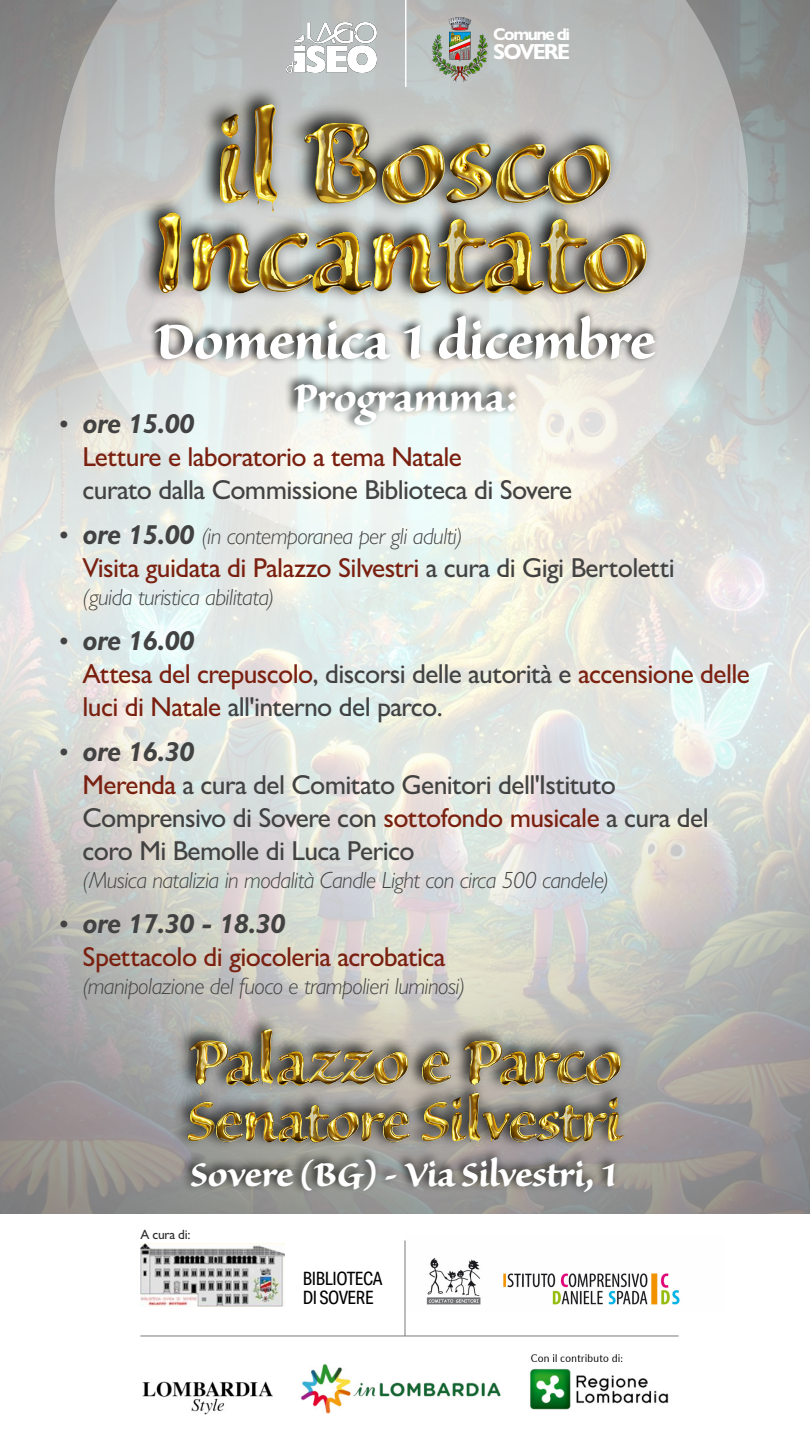
<style>
.page{position:relative;width:810px;height:1440px;background:#fff}
.page>*{position:absolute;margin:0;border:0;box-sizing:border-box;transform-origin:0 0}
.t1{font:700 64.7px "Sanvito Pro";letter-spacing:-.02em;color:#fff}
.t2{font:700 50px "Sanvito Pro";letter-spacing:-.025em;color:#fff}
.t3{font:700 43.3px "Sanvito Pro";letter-spacing:-.025em;color:#fff}
.t4{font:500 27.5px/33px "Gill Sans Nova";letter-spacing:-.025em;color:#7a2010}
.t5{font:500 27.5px/33px "Gill Sans Nova";letter-spacing:-.025em;color:#424242}
.t6{font:italic 300 23.5px "Gill Sans Nova";letter-spacing:-.025em;color:#424242}
.t7{font:700 21.8px "Gill Sans Nova";letter-spacing:-.085em;color:#fff}
.t8{font:18.4px/18.4px "Aktiv Grotesk Cd";letter-spacing:-.025em;color:#000}
.t9{font:700 17.1px "Gill Sans Nova";letter-spacing:-.085em;color:#fff}
.t10{font:500 13.5px "Gill Sans Nova";letter-spacing:-.025em;color:#2d2d2d}
.s1{font-family:"Times New Roman";font-weight:400;color:#424242}
.s2{font-weight:700;font-style:italic;color:#424242}
.s3{font-family:"Times New Roman";font-weight:400;font-style:normal;font-size:27.5px}
.s4{font-weight:700;font-size:27.5px}
.s5{color:#424242}
.s6{font-family:"Times New Roman";font-weight:400}
.s7{font-weight:700;font-style:italic}
.s8{color:#7a2010}
</style>
<div class="page">
<img style="left:0;top:783px;width:810px;height:431px">
<img style="left:0;top:0;width:810px;height:783px">
<svg style="left:55px;top:0;width:693px;height:546px;background:#d6d9d6"></svg>
<img style="left:57px;top:44px;width:657px;height:318px">
<img style="left:151px;top:76px;width:35px;height:94px">
<img style="left:186px;top:70px;width:165px;height:110px">
<img style="left:257px;top:79px;width:167px;height:101px">
<img style="left:330px;top:92px;width:56px;height:88px">
<img style="left:386px;top:91px;width:168px;height:80px">
<img style="left:438px;top:92px;width:57px;height:79px">
<img style="left:495px;top:92px;width:168px;height:89px">
<img style="left:84px;top:170px;width:171px;height:166px">
<img style="left:142px;top:180px;width:116px;height:100px">
<img style="left:201px;top:181px;width:57px;height:99px">
<img style="left:258px;top:180px;width:65px;height:100px">
<img style="left:323px;top:180px;width:56px;height:100px">
<img style="left:379px;top:171px;width:101px;height:109px">
<img style="left:430px;top:180px;width:50px;height:100px">
<img style="left:480px;top:171px;width:169px;height:109px">
<img style="left:532px;top:181px;width:167px;height:99px">
<img style="left:137px;top:990px;width:533px;height:192px">
<img style="left:162px;top:1016px;width:62px;height:65px">
<img style="left:196px;top:1022px;width:28px;height:59px">
<img style="left:224px;top:1011px;width:90px;height:73px">
<img style="left:247px;top:1022px;width:33px;height:62px">
<img style="left:280px;top:1020px;width:32px;height:62px">
<img style="left:312px;top:1020px;width:92px;height:62px">
<img style="left:344px;top:1022px;width:48px;height:63px">
<img style="left:392px;top:1022px;width:44px;height:63px">
<img style="left:436px;top:1016px;width:92px;height:60px">
<img style="left:470px;top:1022px;width:56px;height:54px">
<img style="left:500px;top:1023px;width:26px;height:62px">
<img style="left:526px;top:1022px;width:30px;height:63px">
<img style="left:556px;top:1022px;width:94px;height:60px">
<img style="left:160px;top:1081px;width:83px;height:28px">
<img style="left:189px;top:1085px;width:32px;height:24px">
<img style="left:221px;top:1084px;width:54px;height:25px">
<img style="left:251px;top:1085px;width:24px;height:24px">
<img style="left:275px;top:1082px;width:84px;height:27px">
<img style="left:300px;top:1085px;width:56px;height:24px">
<img style="left:331px;top:1086px;width:25px;height:23px">
<img style="left:356px;top:1085px;width:37px;height:24px">
<img style="left:393px;top:1081px;width:23px;height:28px">
<img style="left:416px;top:1079px;width:17px;height:30px">
<img style="left:433px;top:1076px;width:86px;height:33px">
<img style="left:454px;top:1085px;width:28px;height:24px">
<img style="left:482px;top:1085px;width:47px;height:24px">
<img style="left:506px;top:1086px;width:23px;height:23px">
<img style="left:529px;top:1082px;width:44px;height:27px">
<img style="left:554px;top:1086px;width:19px;height:23px">
<img style="left:573px;top:1079px;width:85px;height:30px">
<img style="left:116px;top:280px;width:622px;height:117px">
<img style="left:157px;top:1109px;width:541px;height:105px">
<img style="left:258px;top:345px;width:325px;height:99px">
<img style="left:287px;top:22px;width:89px;height:51px">
<img style="left:142px;top:1354px;width:527px;height:61px">
<img style="left:449px;top:17px;width:22px;height:18px">
<img style="left:432px;top:35px;width:56px;height:46px">
<hr style="left:405px;top:0;width:1px;height:87px;background:#fff">
<img style="left:405px;top:1240px;width:275px;height:65px">
<img style="left:140px;top:1243px;width:145px;height:64px">
<hr style="left:140px;top:1336px;width:539px;height:1px;background:#7a7a7a">
<hr style="left:405px;top:1241px;width:1px;height:95px;background:#7a7a7a">
<p class="t9" style="left:493px;top:23px;width:78px">Comune di</p>
<p class="t7" style="left:493px;top:38px;width:79px">SOVERE</p>
<h1 class="t1" style="left:154px;top:304px;width:503px">Domenica 1 dicembre</h1>
<h2 class="t2" style="left:293px;top:369px;width:225px">Programma:</h2>
<p class="t4" style="left:83px;top:407px;width:381px;text-indent:-23px"><span class="s1">•</span> <span class="s2">ore 15.00<br></span>Letture e laboratorio a tema Natale</p>
<p class="t5" style="left:83px;top:473px;width:491px">curato dalla Commissione Biblioteca di Sovere</p>
<p class="t6" style="left:59px;top:522px;width:405px"><span class="s3">•</span> <span class="s4">ore 15.00</span> (in contemporanea per gli adulti)</p>
<p class="t4" style="left:83px;top:551px;width:594px">Visita guidata di Palazzo Silvestri <span class="s5">a cura di Gigi Bertoletti</span></p>
<p class="t6" style="left:83px;top:583px;width:193px">(guida turistica abilitata)</p>
<p class="t4" style="left:83px;top:624px;width:669px;text-indent:-23px"><span class="s1">•</span> <span class="s2">ore 16.00<br></span>Attesa del crepuscolo<span class="s5">, discorsi delle autorità e</span> accensione delle luci di Natale <span class="s5">all'interno del parco.</span></p>
<p class="t5" style="left:83px;top:735px;width:628px;text-indent:-23px"><span class="s6">•</span> <span class="s7">ore 16.30<br></span><span class="s8">Merenda</span> a cura del Comitato Genitori dell'Istituto Comprensivo di Sovere con <span class="s8">sottofondo musicale</span> a cura del coro Mi Bemolle di Luca Perico</p>
<p class="t6" style="left:83px;top:866px;width:528px">(Musica natalizia in modalità Candle Light con circa 500 candele)</p>
<p class="t4" style="left:83px;top:907px;width:364px;text-indent:-23px"><span class="s1">•</span> <span class="s2">ore 17.30 - 18.30<br></span>Spettacolo di giocoleria acrobatica</p>
<p class="t6" style="left:83px;top:972px;width:384px">(manipolazione del fuoco e trampolieri luminosi)</p>
<h3 class="t3" style="left:190px;top:1149px;width:431px">Sovere (BG) - Via Silvestri, 1</h3>
<p class="t10" style="left:140px;top:1226px;width:52px">A cura di:</p>
<p class="t8" style="left:303px;top:1270px;width:81px">BIBLIOTECA<br>DI SOVERE</p>
</div>
